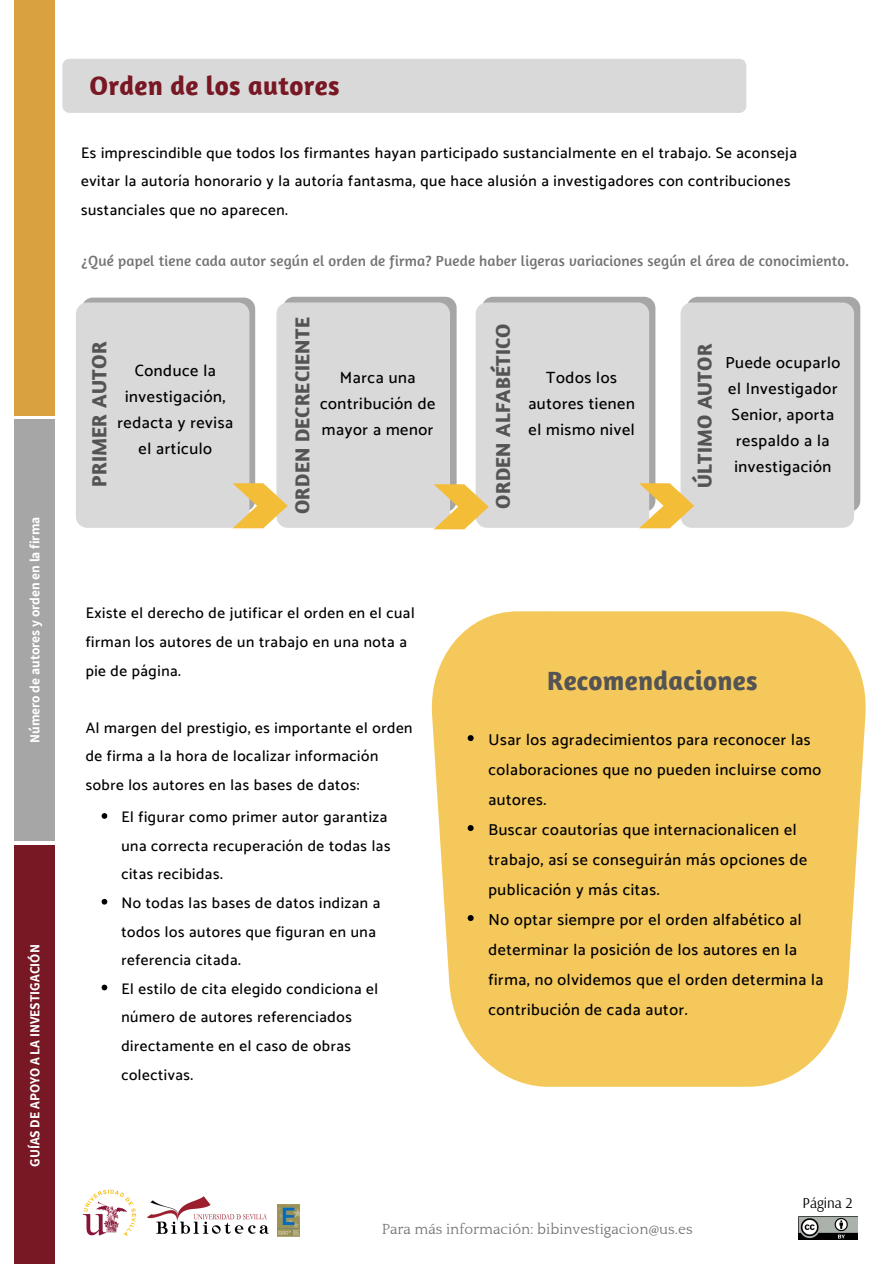
<style>
.page{position:relative;width:894px;height:1264px;background:#fff}
.page>*{position:absolute;margin:0;border:0;box-sizing:border-box;transform-origin:0 0}
.t1{font:700 27px "Amaranth";letter-spacing:.01em;color:#771824}
.t2{font:700 27px "Amaranth";letter-spacing:.01em;color:#545454}
.t3{font:700 21px "Amaranth";letter-spacing:.01em;color:#545454}
.t4{font:700 20.7px "Amaranth";letter-spacing:.01em;color:#545454}
.t5{font:500 16.2px/26.1px "Catamaran";letter-spacing:.04em;color:#000;text-align:center}
.t6{font:500 16.05px/30px "Catamaran";letter-spacing:.04em;color:#000}
.t7{font:500 15.3px/28.7px "Catamaran";letter-spacing:.04em;color:#000}
.t8{font:15px "Amaranth";letter-spacing:.01em;color:#737373}
.t9{font:15px "Quattrocento";color:#737373}
.t10{font:15px "Arsenal";color:#000}
.t11{font:700 13.5px "Assistant";color:#fff}
</style>
<div class="page">
<div style="left:14px;top:0;width:41px;height:416px;background:#daa23f"></div>
<div style="left:14px;top:420px;width:41px;height:421px;background:#a6a6a6"></div>
<div style="left:14px;top:845px;width:41px;height:418px;background:#771824"></div>
<img style="left:148px;top:1196px;width:120px;height:38px">
<img style="left:277px;top:1204px;width:22px;height:32px">
<img style="left:798px;top:1216px;width:59px;height:23px">
<img style="left:83px;top:1189px;width:53px;height:47px">
<div style="left:82px;top:297px;width:173px;height:214px;background:#a6a6a6;border-radius:11px"></div>
<div style="left:283px;top:297px;width:173px;height:215px;background:#a6a6a6;border-radius:11px"></div>
<div style="left:482px;top:297px;width:173px;height:215px;background:#a6a6a6;border-radius:11px"></div>
<div style="left:76px;top:302px;width:173px;height:226px;background:#d9d9d9;border-radius:11px"></div>
<div style="left:276px;top:302px;width:174px;height:226px;background:#d9d9d9;border-radius:11px"></div>
<div style="left:475px;top:302px;width:174px;height:226px;background:#d9d9d9;border-radius:11px"></div>
<svg style="left:433px;top:484px;width:55px;height:45px"></svg>
<svg style="left:232px;top:483px;width:56px;height:45px"></svg>
<div style="left:686px;top:297px;width:174px;height:215px;background:#a6a6a6;border-radius:11px"></div>
<div style="left:680px;top:302px;width:173px;height:226px;background:#d9d9d9;border-radius:11px"></div>
<svg style="left:639px;top:483px;width:55px;height:45px"></svg>
<div style="left:62px;top:59px;width:684px;height:54px;background:#d9d9d9;border-radius:7px"></div>
<svg style="left:431px;top:611px;width:435px;height:475px;background:#f5cc68"></svg>
<svg style="left:467px;top:735px;width:6px;height:6px"></svg>
<svg style="left:467px;top:825px;width:6px;height:6px"></svg>
<svg style="left:467px;top:915px;width:6px;height:6px"></svg>
<svg style="left:102px;top:813px;width:5px;height:5px"></svg>
<svg style="left:102px;top:898px;width:5px;height:6px"></svg>
<svg style="left:102px;top:984px;width:5px;height:6px"></svg>
<p class="t11" style="left:26px;top:743px;width:228px;rotate:-90deg">Número de autores y orden en la firma</p>
<p class="t11" style="left:26px;top:1166px;width:224px;rotate:-90deg">GUÍAS DE APOYO A LA INVESTIGACIÓN</p>
<h1 class="t1" style="left:89px;top:69px;width:251px">Orden de los autores</h1>
<p class="t7" style="left:81px;top:138px;width:717px">Es imprescindible que todos los firmantes hayan participado sustancialmente en el trabajo. Se aconseja evitar la autoría honorario y la autoría fantasma, que hace alusión a investigadores con contribuciones sustanciales que no aparecen.</p>
<p class="t8" style="left:82px;top:251px;width:769px">¿Qué papel tiene cada autor según el orden de firma? Puede haber ligeras variaciones según el área de conocimiento.</p>
<h2 class="t3" style="left:86px;top:487px;width:147px;rotate:-90deg">PRIMER AUTOR</h2>
<h3 class="t4" style="left:289px;top:514px;width:198px;rotate:-90deg">ORDEN DECRECIENTE</h3>
<h3 class="t4" style="left:490px;top:508px;width:187px;rotate:-90deg">ORDEN ALFABÉTICO</h3>
<p class="t5" style="left:117px;top:357px;width:117px">Conduce la investigación, redacta y revisa el artículo</p>
<p class="t5" style="left:320px;top:364px;width:117px">Marca una contribución de mayor a menor</p>
<p class="t5" style="left:528px;top:364px;width:108px">Todos los autores tienen el mismo nivel</p>
<h3 class="t4" style="left:691px;top:488px;width:145px;rotate:-90deg">ÚLTIMO AUTOR</h3>
<p class="t5" style="left:725px;top:349px;width:116px">Puede ocuparlo el Investigador<br>Senior, aporta respaldo a la investigación</p>
<p class="t7" style="left:86px;top:598px;width:330px">Existe el derecho de jutificar el orden en el cual firman los autores de un trabajo en una nota a pie de página.</p>
<p class="t7" style="left:86px;top:713px;width:328px">Al margen del prestigio, es importante el orden de firma a la hora de localizar información sobre los autores en las bases de datos:</p>
<p class="t7" style="left:121px;top:802px;width:270px">El figurar como primer autor garantiza una correcta recuperación de todas las citas recibidas.<br>No todas las bases de datos indizan a todos los autores que figuran en una referencia citada.<br>El estilo de cita elegido condiciona el número de autores referenciados directamente en el caso de obras colectivas.</p>
<h1 class="t2" style="left:547px;top:663px;width:212px">Recomendaciones</h1>
<p class="t6" style="left:488px;top:724px;width:336px">Usar los agradecimientos para reconocer las colaboraciones que no pueden incluirse como autores.<br>Buscar coautorías que internacionalicen el trabajo, así se conseguirán más opciones de publicación y más citas.<br>No optar siempre por el orden alfabético al determinar la posición de los autores en la firma, no olvidemos que el orden determina la contribución de cada autor.</p>
<p class="t10" style="left:802px;top:1193px;width:52px">Página 2</p>
<p class="t9" style="left:382px;top:1221px;width:312px">Para más información: bibinvestigacion@us.es</p>
</div>
